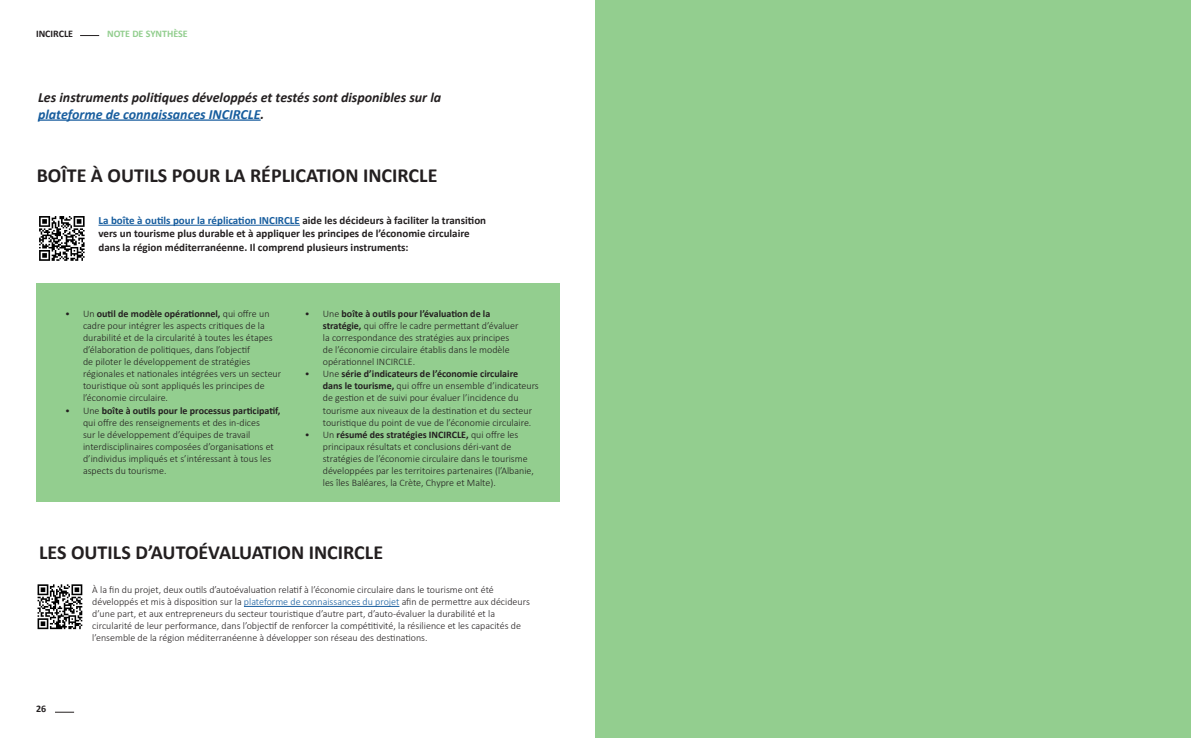
<style>
.page{position:relative;width:1191px;height:738px;background:#fff}
.page>*{position:absolute;margin:0;border:0;box-sizing:border-box;transform-origin:0 0}
.t1{font:700 20px "Calibri";color:#231f20}
.t2{font:italic 700 14px/16.8px "Calibri";color:#231f20}
.t3{font:700 11px/13.2px "Calibri";color:#231f20}
.t4{font:300 10px/12px "Calibri";color:#231f20}
.t5{font:700 10px "Calibri";color:#93ce8f}
.t6{font:700 10px "Calibri";color:#231f20}
.s1{color:#175d9e}
.s2{font-weight:700}
</style>
<div class="page">
<svg style="left:80px;top:35px;width:19px;height:1px"></svg>
<svg style="left:55px;top:711px;width:19px;height:1px"></svg>
<div style="left:36px;top:283px;width:523px;height:218px;background:#93ce8f"></div>
<div style="left:595px;top:0;width:596px;height:737px;background:#93ce8f"></div>
<hr style="left:38px;top:119px;width:223px;height:2px;background:#175d9e">
<hr style="left:244px;top:605px;width:155px;height:1px;background:#175d9e">
<hr style="left:98px;top:224px;width:202px;height:1px;background:#175d9e">
<svg style="left:39px;top:216px;width:46px;height:44px"></svg>
<svg style="left:38px;top:584px;width:44px;height:44px"></svg>
<p class="t6" style="left:36px;top:27px;width:39px">INCIRCLE</p>
<p class="t5" style="left:107px;top:27px;width:82px">NOTE DE SYNTHÈSE</p>
<h2 class="t2" style="left:38px;top:89px;width:405px">Les instruments politiques développés et testés sont disponibles sur la <span class="s1">plateforme de connaissances INCIRCLE</span>.</h2>
<h1 class="t1" style="left:37px;top:163px;width:402px">BOÎTE À OUTILS POUR LA RÉPLICATION INCIRCLE</h1>
<p class="t3" style="left:98px;top:214px;width:389px"><span class="s1">La boîte à outils pour la réplication INCIRCLE</span> aide les décideurs à faciliter la transition vers un tourisme plus durable et à appliquer les principes de l’économie circulaire dans la région méditerranéenne. Il comprend plusieurs instruments:</p>
<p class="t4" style="left:83px;top:307px;width:200px;text-indent:-18px">• Un <span class="s2">outil de modèle opérationnel,</span> qui offre un cadre pour intégrer les aspects critiques de la durabilité et de la circularité à toutes les étapes d’élaboration de politiques, dans l’objectif<br>de piloter le développement de stratégies régionales et nationales intégrées vers un secteur touristique où sont appliqués les principes de l’économie circulaire.</p>
<p class="t4" style="left:83px;top:403px;width:199px;text-indent:-18px">• Une <span class="s2">boîte à outils pour le processus participatif, </span>qui offre des renseignements et des in-dices<br>sur le développement d’équipes de travail interdisciplinaires composées d’organisations et d’individus impliqués et s’intéressant à tous les aspects du tourisme.</p>
<p class="t4" style="left:323px;top:307px;width:197px;text-indent:-18px">• Une <span class="s2">boîte à outils pour l’évaluation de la stratégie,</span> qui offre le cadre permettant d’évaluer la correspondance des stratégies aux principes de l’économie circulaire établis dans le modèle opérationnel INCIRCLE.</p>
<p class="t4" style="left:323px;top:367px;width:217px;text-indent:-18px">• Une <span class="s2">série d’indicateurs de l’économie circulaire dans le tourisme,</span> qui offre un ensemble d’indicateurs de gestion et de suivi pour évaluer l’incidence du tourisme aux niveaux de la destination et du secteur touristique du point de vue de l’économie circulaire.</p>
<p class="t4" style="left:323px;top:427px;width:213px;text-indent:-18px">• Un <span class="s2">résumé des stratégies INCIRCLE,</span> qui offre les principaux résultats et conclusions déri-vant de stratégies de l’économie circulaire dans le tourisme développées par les territoires partenaires (l’Albanie, les îles Baléares, la Crète, Chypre et Malte).</p>
<h1 class="t1" style="left:39px;top:539px;width:345px">LES OUTILS D’AUTOÉVALUATION INCIRCLE</h1>
<p class="t4" style="left:92px;top:583px;width:439px">À la fin du projet, deux outils d’autoévaluation relatif à l’économie circulaire dans le tourisme ont été développés et mis à disposition sur la <span class="s1">plateforme de connaissances du projet</span> afin de permettre aux décideurs d’une part, et aux entrepreneurs du secteur touristique d’autre part, d’auto-évaluer la durabilité et la circularité de leur performance, dans l’objectif de renforcer la compétitivité, la résilience et les capacités de l’ensemble de la région méditerranéenne à développer son réseau des destinations.</p>
<p class="t6" style="left:36px;top:701px;width:12px">26</p>
</div>
